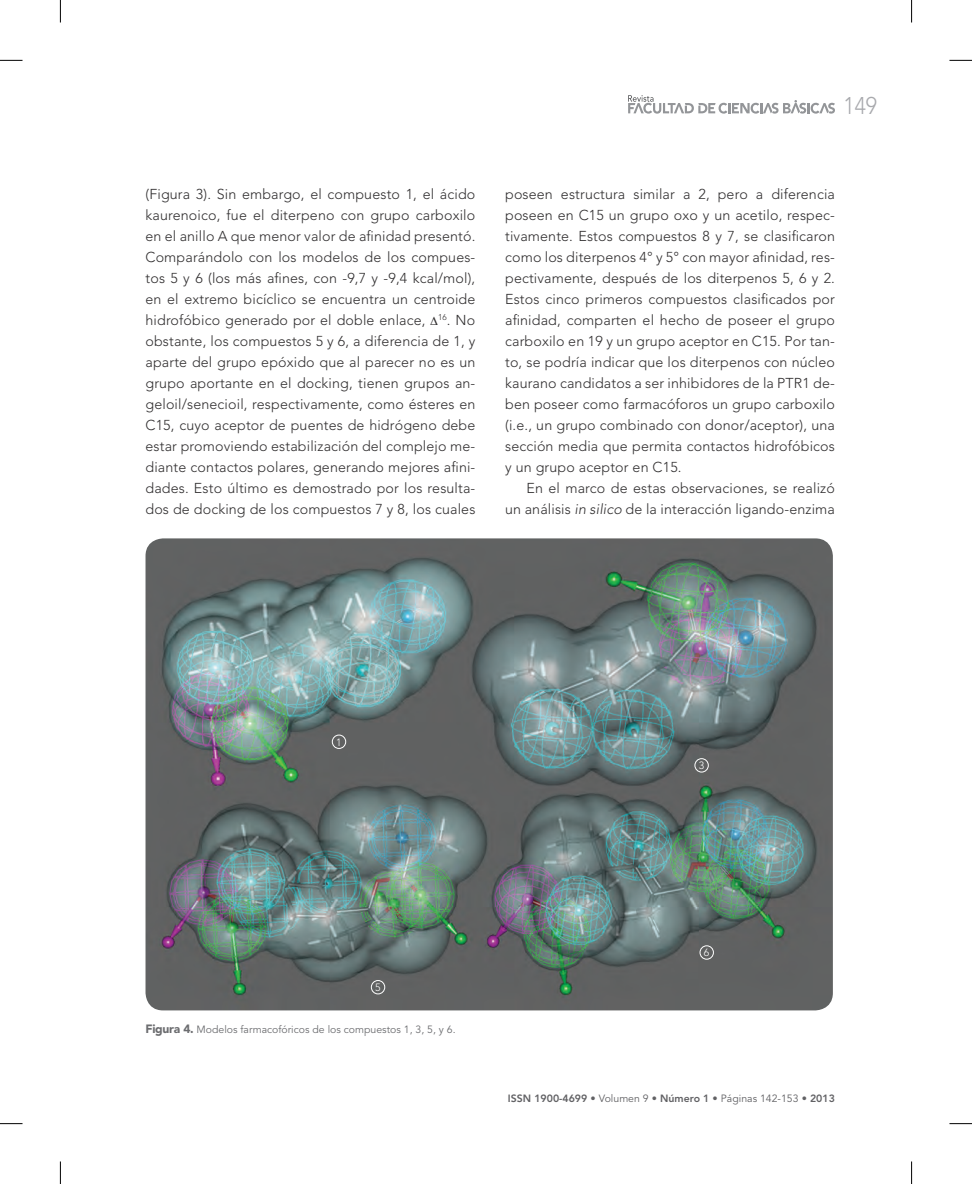
<style>
.page{position:relative;width:972px;height:1184px;background:#fff}
.page>*{position:absolute;margin:0;border:0;box-sizing:border-box;transform-origin:0 0}
.t1{font:300 24px "Avenir";color:#a8a9ad;scale:.9 1}
.t2{font:300 14.25px/21px "Avenir";letter-spacing:.01em;color:#312f30;text-align:justify}
.t3{font:10.5px "Avenir";color:#6c6d70}
.t4{font:800 10.5px "Avenir";color:#616164}
.t5{font:300 10.5px "Avenir";color:#fff}
.s1{font-family:"Times";font-weight:400;font-size:12px}
.s2{font-style:italic}
.s3{font-weight:900;font-size:12px}
.s4{font-weight:400}
</style>
<div class="page">
<svg style="left:628px;top:95px;width:206px;height:19px"></svg>
<img style="left:145px;top:538px;width:687px;height:472px">
<div style="left:332px;top:734px;width:14px;height:15px;border:1px solid #fff;border-radius:50%"></div>
<div style="left:371px;top:980px;width:14px;height:14px;border:1px solid #fff;border-radius:50%"></div>
<div style="left:694px;top:758px;width:14px;height:14px;border:1px solid #fff;border-radius:50%"></div>
<div style="left:699px;top:945px;width:14px;height:14px;border:1px solid #fff;border-radius:50%"></div>
<svg style="left:0;top:60px;width:22px;height:1px"></svg>
<svg style="left:949px;top:60px;width:22px;height:1px"></svg>
<svg style="left:0;top:1123px;width:22px;height:1px"></svg>
<svg style="left:949px;top:1123px;width:22px;height:1px"></svg>
<svg style="left:60px;top:0;width:1px;height:23px"></svg>
<svg style="left:60px;top:1161px;width:1px;height:23px"></svg>
<h1 class="t1" style="left:843px;top:91px;width:39px">149</h1>
<p class="t2" style="left:145px;top:183px;width:331px">(Figura 3). Sin embargo, el compuesto 1, el ácido kaurenoico, fue el diterpeno con grupo carboxilo en el anillo A que menor valor de afinidad presentó.<br>Comparándolo con los modelos de los compues&shy;tos 5 y 6 (los más afines, con -9,7 y -9,4 kcal/mol), en el extremo bicíclico se encuentra un centroide hidrofóbico generado por el doble enlace, <span class="s1">Δ</span><sup>16</sup>. No obstante, los compuestos 5 y 6, a diferencia de 1, y aparte del grupo epóxido que al parecer no es un grupo aportante en el docking, tienen grupos an&shy;geloil/senecioil, respectivamente, como ésteres en C15, cuyo aceptor de puentes de hidrógeno debe estar promoviendo estabilización del complejo me&shy;diante contactos polares, generando mejores afini&shy;dades. Esto último es demostrado por los resulta&shy;dos de docking de los compuestos 7 y 8, los cuales</p>
<p class="t2" style="left:505px;top:183px;width:331px">poseen estructura similar a 2, pero a diferencia poseen en C15 un grupo oxo y un acetilo, respec&shy;tivamente. Estos compuestos 8 y 7, se clasificaron como los diterpenos 4° y 5° con mayor afinidad, res&shy;pectivamente, después de los diterpenos 5, 6 y 2.<br>Estos cinco primeros compuestos clasificados por afinidad, comparten el hecho de poseer el grupo carboxilo en 19 y un grupo aceptor en C15. Por tan&shy;to, se podría indicar que los diterpenos con núcleo kaurano candidatos a ser inhibidores de la PTR1 de&shy;ben poseer como farmacóforos un grupo carboxilo (i.e., un grupo combinado con donor/aceptor), una sección media que permita contactos hidrofóbicos y un grupo aceptor en C15.</p>
<p class="t2" style="left:505px;top:477px;width:331px;text-align:right">En el marco de estas observaciones, se realizó<br>un análisis <span class="s2">in silico</span> de la interacción ligando-enzima</p>
<p class="t5" style="left:336px;top:736px;width:7px">1</p>
<p class="t5" style="left:698px;top:759px;width:7px">3</p>
<p class="t5" style="left:375px;top:981px;width:7px">5</p>
<p class="t3" style="left:145px;top:1023px;width:311px"><span class="s3">Figura 4.</span> Modelos farmacofóricos de los compuestos 1, 3, 5, y 6.</p>
<p class="t5" style="left:703px;top:946px;width:7px">6</p>
<p class="t4" style="left:507px;top:1092px;width:328px">ISSN 1900-4699 • <span class="s4">Volumen 9</span> • Número 1 • <span class="s4">Páginas 142-153</span> • 2013</p>
</div>
